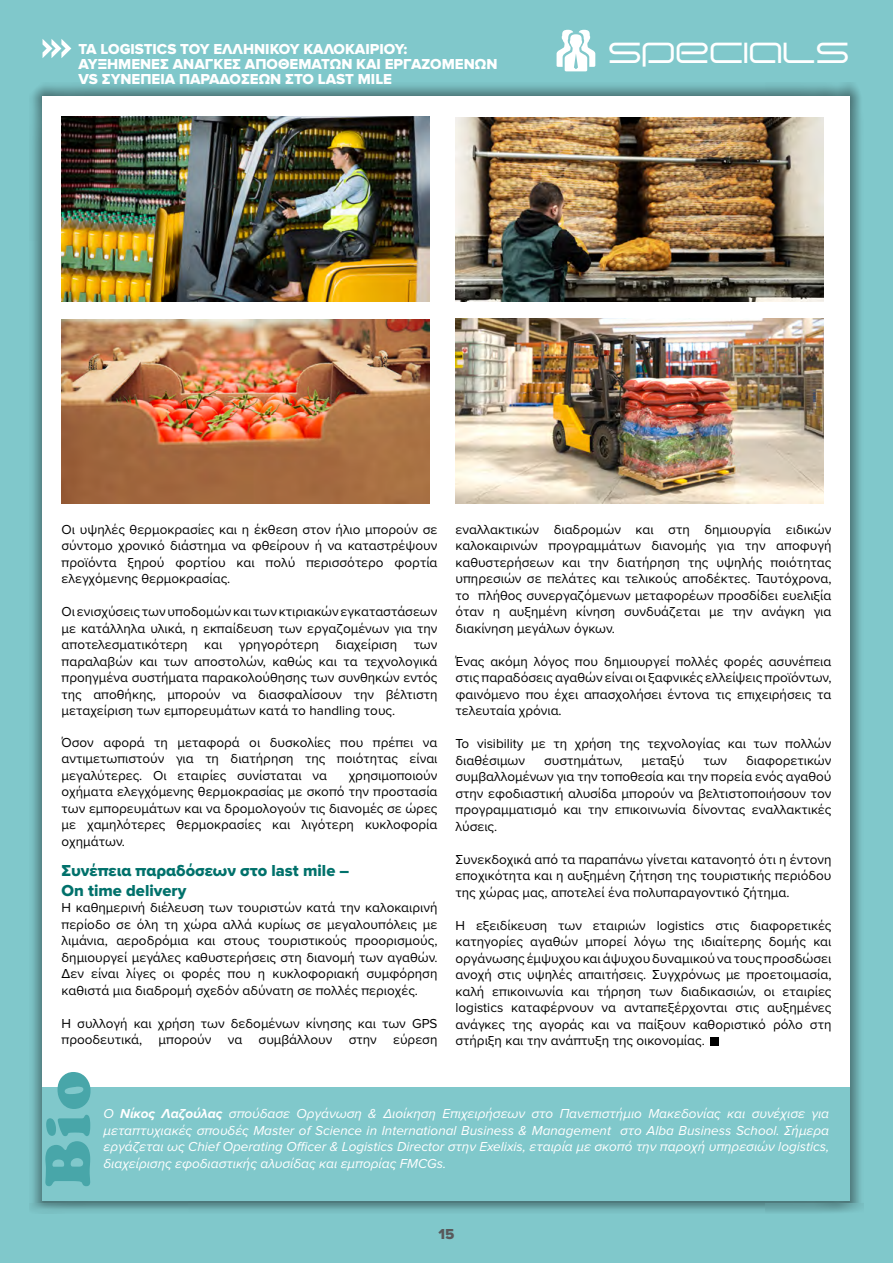
<style>
.page{position:relative;width:893px;height:1263px;background:#80c8cb}
.page>*{position:absolute;margin:0;border:0;box-sizing:border-box;transform-origin:0 0}
.t1{font:900 60px "Cooper";color:#48a6a9}
.t2{font:25.5px "Eva";color:#fff}
.t3{font:16.5px/19.8px "Proxima Nova Extrabld";color:#00716b}
.t4{font:15px/15px "Proxima Nova Extrabld";color:#fff}
.t5{font:15px "Proxima Nova Extrabld";color:#58595b}
.t6{font:13.5px/16.5px "Proxima Nova";color:#000;text-align:justify}
.t7{font:italic 13.5px/16.5px "Proxima Nova";color:#fff;text-align:justify}
.s1{font-style:inherit}
.s2{font-weight:700}
</style>
<div class="page">
<div style="left:29px;top:82px;width:835px;height:1132px;background:#000;opacity:.4"></div>
<div style="left:43px;top:96px;width:807px;height:1104px;background:#fff"></div>
<svg style="left:557px;top:30px;width:38px;height:41px"></svg>
<div style="left:43px;top:1086px;width:807px;height:114px;background:#80c8cb"></div>
<div style="left:710px;top:1037px;width:9px;height:9px;background:#000"></div>
<svg style="left:43px;top:39px;width:28px;height:19px"></svg>
<img style="left:62px;top:117px;width:367px;height:185px">
<img style="left:455px;top:118px;width:368px;height:184px">
<img style="left:62px;top:319px;width:367px;height:184px">
<img style="left:455px;top:318px;width:368px;height:185px">
<p class="t4" style="left:78px;top:42px;width:420px">ΤΑ LOGISTICS ΤΟΥ ΕΛΛΗΝΙΚΟΎ ΚΑΛΟΚΑΙΡΙΟΎ:<br>ΑΥΞΗΜΈΝΕΣ ΑΝΆΓΚΕΣ ΑΠΟΘΕΜΆΤΩΝ ΚΑΙ ΕΡΓΑΖΟΜΈΝΩΝ<br>VS ΣΥΝΈΠΕΙΑ ΠΑΡΑΔΌΣΕΩΝ ΣΤΟ LAST MILE</p>
<h2 class="t2" style="left:610px;top:37px;width:242px">SPECIALS</h2>
<p class="t6" style="left:62px;top:521px;width:377px">Οι υψηλές θερμοκρασίες και η έκθεση στον ήλιο μπορούν σε σύντομο χρονικό διάστημα να φθείρουν ή να καταστρέψουν προϊόντα ξηρού φορτίου και πολύ περισσότερο φορτία ελεγχόμενης θερμοκρασίας.</p>
<p class="t6" style="left:62px;top:603px;width:377px">Οι ενισχύσεις των υποδομών και των κτιριακών εγκαταστάσεων με κατάλληλα υλικά, η εκπαίδευση των εργαζομένων για την αποτελεσματικότερη και γρηγορότερη διαχείριση των παραλαβών και των αποστολών, καθώς και τα τεχνολογικά προηγμένα συστήματα παρακολούθησης των συνθηκών εντός της αποθήκης, μπορούν να διασφαλίσουν την βέλτιστη μεταχείριση των εμπορευμάτων κατά το handling τους.</p>
<p class="t6" style="left:62px;top:734px;width:377px">Όσον αφορά τη μεταφορά οι δυσκολίες που πρέπει να αντιμετωπιστούν για τη διατήρηση της ποιότητας είναι μεγαλύτερες. Οι εταιρίες συνίσταται να</p>
<p class="t6" style="left:62px;top:767px;width:377px;text-indent:287px">χρησιμοποιούν οχήματα ελεγχόμενης θερμοκρασίας με σκοπό την προστασία των εμπορευμάτων και να δρομολογούν τις διανομές σε ώρες με χαμηλότερες θερμοκρασίες και λιγότερη κυκλοφορία οχημάτων.</p>
<p class="t3" style="left:62px;top:861px;width:289px">Συνέπεια παραδόσεων στο last mile –<br>On time delivery</p>
<p class="t6" style="left:62px;top:900px;width:377px">Η καθημερινή διέλευση των τουριστών κατά την καλοκαιρινή περίοδο σε όλη τη χώρα αλλά κυρίως σε μεγαλουπόλεις με λιμάνια, αεροδρόμια και στους τουριστικούς προορισμούς, δημιουργεί μεγάλες καθυστερήσεις στη διανομή των αγαθών.<br>Δεν είναι λίγες οι φορές που η κυκλοφοριακή συμφόρηση καθιστά μια διαδρομή σχεδόν αδύνατη σε πολλές περιοχές.</p>
<p class="t6" style="left:62px;top:1015px;width:377px">Η συλλογή και χρήση των δεδομένων κίνησης και των GPS προοδευτικά, μπορούν να συμβάλλουν στην εύρεση</p>
<p class="t6" style="left:455px;top:521px;width:377px">εναλλακτικών διαδρομών και στη δημιουργία ειδικών καλοκαιρινών προγραμμάτων διανομής για την αποφυγή καθυστερήσεων και την διατήρηση της υψηλής ποιότητας υπηρεσιών σε πελάτες και τελικούς αποδέκτες. Ταυτόχρονα, το πλήθος συνεργαζόμενων μεταφορέων προσδίδει ευελιξία όταν η αυξημένη κίνηση συνδυάζεται με την ανάγκη για διακίνηση μεγάλων όγκων.</p>
<p class="t6" style="left:455px;top:653px;width:377px">Ένας ακόμη λόγος που δημιουργεί πολλές φορές ασυνέπεια στις παραδόσεις αγαθών είναι οι ξαφνικές ελλείψεις προϊόντων, φαινόμενο που έχει απασχολήσει έντονα τις επιχειρήσεις τα τελευταία χρόνια.</p>
<p class="t6" style="left:455px;top:735px;width:377px">Το visibility με τη χρήση της τεχνολογίας και των πολλών διαθέσιμων</p>
<p class="t6" style="left:455px;top:752px;width:377px;text-indent:291px">διαφορετικών συμβαλλομένων για την τοποθεσία και την πορεία ενός αγαθού στην εφοδιαστική αλυσίδα μπορούν να βελτιστοποιήσουν τον προγραμματισμό και την επικοινωνία δίνοντας εναλλακτικές λύσεις.</p>
<p class="t6" style="left:455px;top:851px;width:377px">Συνεκδοχικά από τα παραπάνω γίνεται κατανοητό ότι η έντονη εποχικότητα και η αυξημένη ζήτηση της τουριστικής περιόδου της χώρας μας, αποτελεί ένα πολυπαραγοντικό ζήτημα.</p>
<p class="t6" style="left:455px;top:917px;width:377px">Η εξειδίκευση των εταιριών logistics στις διαφορετικές κατηγορίες αγαθών μπορεί λόγω της ιδιαίτερης δομής και οργάνωσης έμψυχου και άψυχου δυναμικού να τους προσδώσει ανοχή στις υψηλές απαιτήσεις. Συγχρόνως με προετοιμασία, καλή επικοινωνία και τήρηση των διαδικασιών, οι εταιρίες logistics καταφέρνουν να ανταπεξέρχονται στις αυξημένες ανάγκες της αγοράς και να παίξουν καθοριστικό ρόλο στη στήριξη και την ανάπτυξη της οικονομίας.</p>
<p class="t6" style="left:544px;top:752px;width:80px">συστημάτων,</p>
<p class="t6" style="left:641px;top:752px;width:45px">μεταξύ</p>
<p class="t6" style="left:703px;top:752px;width:25px">των</p>
<h1 class="t1" style="left:32px;top:1189px;width:120px;rotate:-90deg"><span class="s1">B</span>io</h1>
<p class="t7" style="left:103px;top:1106px;width:727px">Ο <span class="s2">Νίκος Λαζούλας</span> σπούδασε Οργάνωση &amp; Διοίκηση Επιχειρήσεων στο Πανεπιστήμιο Μακεδονίας και συνέχισε για μεταπτυχιακές σπουδές Master of Science in International Business &amp; Management στο Alba Business School. Σήμερα εργάζεται ως Chief Operating Officer &amp; Logistics Director στην Exelixis, εταιρία με σκοπό την παροχή υπηρεσιών logistics, διαχείρισης εφοδιαστικής αλυσίδας και εμπορίας FMCGs.</p>
<p class="t5" style="left:438px;top:1225px;width:17px">15</p>
</div>
